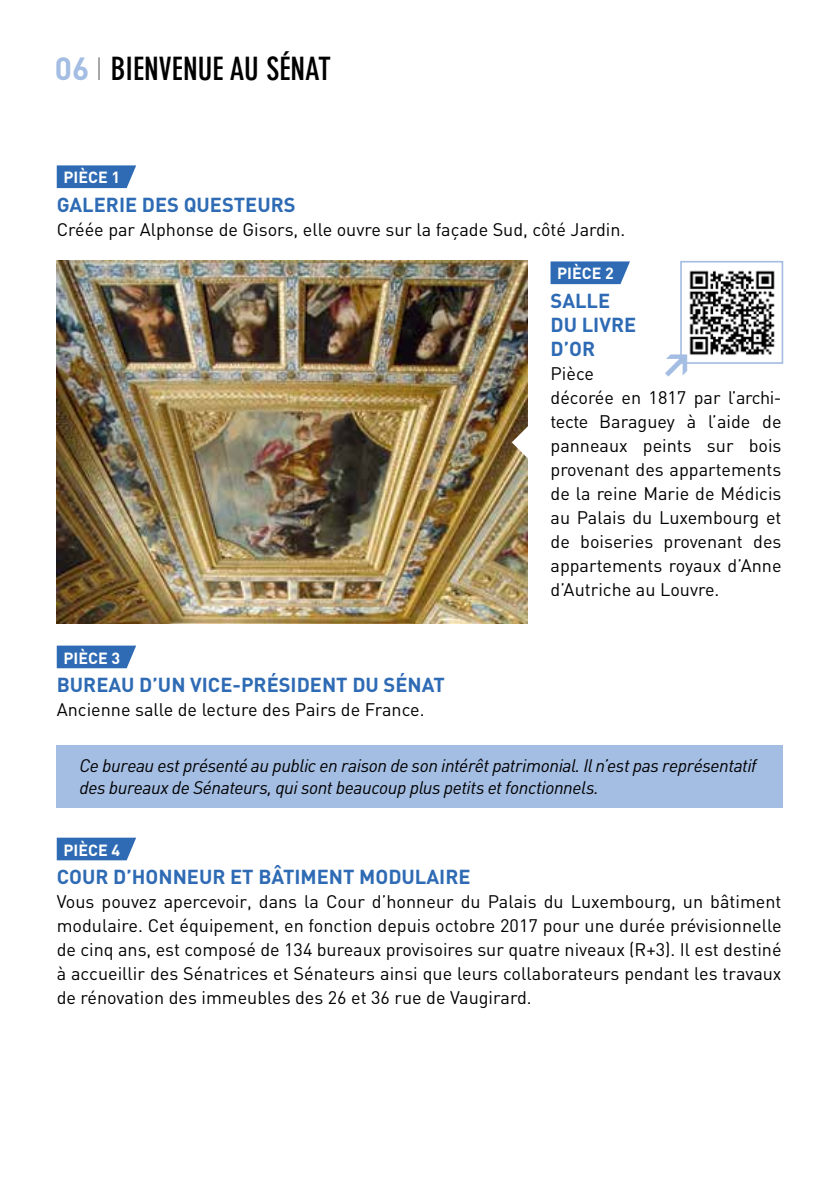
<style>
.page{position:relative;width:840px;height:1191px;background:#fff}
.page>*{position:absolute;margin:0;border:0;box-sizing:border-box;transform-origin:0 0}
.t1{font:700 condensed 31.6px "DIN Neuzeit Grotesk";color:#000}
.t2{font:700 20px/24px "DIN";color:#2e6bb4}
.t3{font:18px/24px "DIN";color:#000}
.t4{font:italic 18px/22px "DIN Pro";letter-spacing:-.02em;color:#000}
.t5{font:700 16px "DIN";color:#fff}
.s1{font-family:"DIN";font-stretch:normal;color:#a4bde3}
.s2{font-family:"Helvetica Neue LT Std";font-weight:200}
</style>
<div class="page">
<svg style="left:57px;top:165px;width:79px;height:23px;background:#3d75b9"></svg>
<svg style="left:550px;top:261px;width:79px;height:23px;background:#3d75b9"></svg>
<svg style="left:57px;top:645px;width:79px;height:23px;background:#3e77ba"></svg>
<div style="left:57px;top:745px;width:725px;height:62px;background:#a4bde3"></div>
<svg style="left:57px;top:837px;width:79px;height:23px;background:#3f77ba"></svg>
<img style="left:57px;top:261px;width:470px;height:363px">
<svg style="left:511px;top:426px;width:17px;height:32px"></svg>
<img style="left:689px;top:270px;width:86px;height:85px">
<div style="left:679px;top:261px;width:103px;height:103px;border:2px solid #a4bde3"></div>
<svg style="left:679px;top:346px;width:16px;height:18px"></svg>
<h1 class="t1" style="left:55px;top:50px;width:277px"><span class="s1">06</span> <span class="s2">I</span> BIENVENUE AU SÉNAT</h1>
<p class="t5" style="left:63px;top:167px;width:58px">PIÈCE 1</p>
<p class="t2" style="left:57px;top:192px;width:240px">GALERIE DES QUESTEURS</p>
<p class="t3" style="left:57px;top:217px;width:570px">Créée par Alphonse de Gisors, elle ouvre sur la façade Sud, côté Jardin.</p>
<p class="t5" style="left:557px;top:263px;width:58px">PIÈCE 2</p>
<p class="t2" style="left:550px;top:288px;width:87px">SALLE<br>DU LIVRE<br>D’OR</p>
<p class="t3" style="left:550px;top:361px;width:232px">Pièce<br>décorée en 1817 par l’archi&shy;tecte Baraguey à l’aide de panneaux peints sur bois provenant des appartements de la reine Marie de Médicis au Palais du Luxembourg et de boiseries provenant des appartements royaux d’Anne d’Autriche au Louvre.</p>
<p class="t5" style="left:63px;top:647px;width:58px">PIÈCE 3</p>
<p class="t2" style="left:57px;top:672px;width:389px">BUREAU D’UN VICE-PRÉSIDENT DU SÉNAT</p>
<p class="t3" style="left:57px;top:697px;width:369px">Ancienne salle de lecture des Pairs de France.</p>
<p class="t4" style="left:79px;top:752px;width:678px">Ce bureau est présenté au public en raison de son intérêt patrimonial. Il n’est pas représentatif des bureaux de Sénateurs, qui sont beaucoup plus petits et fonctionnels.</p>
<p class="t5" style="left:63px;top:839px;width:58px">PIÈCE 4</p>
<p class="t2" style="left:57px;top:864px;width:415px">COUR D’HONNEUR ET BÂTIMENT MODULAIRE</p>
<p class="t3" style="left:57px;top:889px;width:726px;text-align:justify">Vous pouvez apercevoir, dans la Cour d’honneur du Palais du Luxembourg, un bâtiment modulaire. Cet équipement, en fonction depuis octobre 2017 pour une durée prévisionnelle de cinq ans, est composé de 134 bureaux provisoires sur quatre niveaux (R+3). Il est destiné à accueillir des Sénatrices et Sénateurs ainsi que leurs collaborateurs pendant les travaux de rénovation des immeubles des 26 et 36 rue de Vaugirard.</p>
</div>
